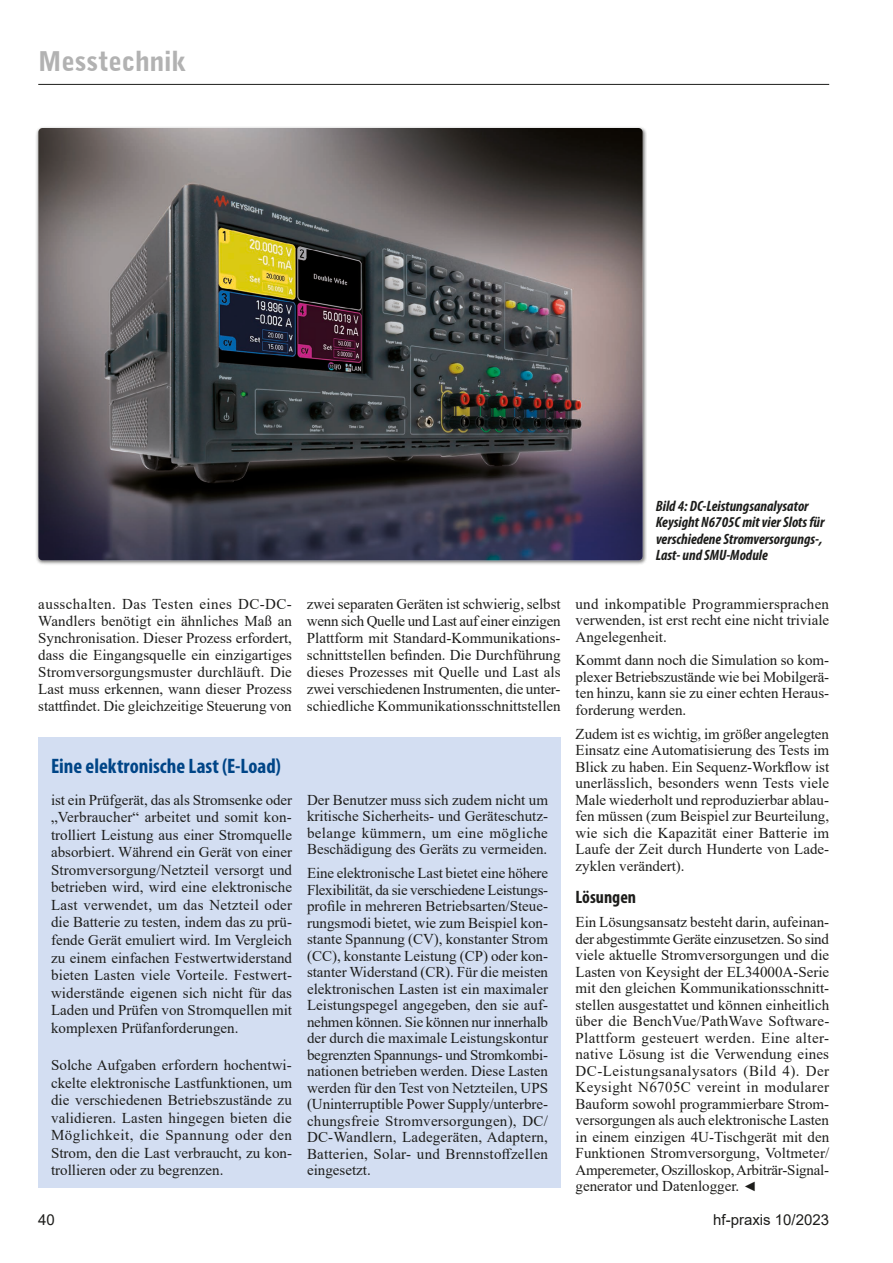
<style>
.page{position:relative;width:893px;height:1263px;background:#fff}
.page>*{position:absolute;margin:0;border:0;box-sizing:border-box;transform-origin:0 0}
.t1{font:900 27px "Bell Gothic BT";letter-spacing:-.01em;color:#b2b2b2}
.t2{font:700 condensed 21px "Myriad Pro";color:#004587}
.t3{font:700 condensed 18px "Myriad Pro";color:#1d1d1b}
.t4{font:15px/16.5px "Times New Roman";color:#1d1d1b;text-align:justify}
.t5{font:italic 700 condensed 15px/16.5px "Myriad Pro";color:#1d1d1b}
.t6{font:15px "Arial";color:#1d1d1b}
.s1{font-style:italic;font-size:13.5px}
</style>
<div class="page">
<hr style="left:38px;top:84px;width:791px;height:1px;background:#1d1d1b">
<div style="left:38px;top:737px;width:523px;height:451px;background:#d3def2"></div>
<div style="left:36px;top:126px;width:611px;height:440px;background:#1d1d1b;opacity:.6"></div>
<img style="left:38px;top:128px;width:605px;height:432px">
<h1 class="t1" style="left:38px;top:44px;width:150px">Messtechnik</h1>
<p class="t5" style="left:656px;top:497px;width:170px">Bild 4: DC-Leistungsanalysator<br>Keysight N6705C mit vier Slots für verschiedene Stromversorgungs-,<br>Last- und SMU-Module</p>
<p class="t4" style="left:38px;top:594px;width:255px;line-height:17.1px">ausschalten. Das Testen eines DC-DC-Wandlers benötigt ein ähnliches Maß an Synchronisation. Dieser Prozess erfordert, dass die Eingangsquelle ein einzigartiges Stromversorgungsmuster durchläuft. Die Last muss erkennen, wann dieser Prozess stattfindet. Die gleichzeitige Steuerung von</p>
<p class="t4" style="left:307px;top:594px;width:255px;line-height:17.1px">zwei separaten Geräten ist schwierig, selbst wenn sich Quelle und Last auf einer einzigen Plattform mit Standard-Kommunikations&shy;schnittstellen befinden. Die Durchführung dieses Prozesses mit Quelle und Last als zwei verschiedenen Instrumenten, die unter&shy;schiedliche Kommunikationsschnittstellen</p>
<p class="t4" style="left:576px;top:595px;width:255px">und inkompatible Programmiersprachen verwenden, ist erst recht eine nicht triviale Angelegenheit.</p>
<p class="t4" style="left:576px;top:652px;width:255px">Kommt dann noch die Simulation so kom&shy;plexer Betriebszustände wie bei Mobilgerä&shy;ten hinzu, kann sie zu einer echten Heraus&shy;forderung werden.</p>
<p class="t4" style="left:576px;top:725px;width:255px">Zudem ist es wichtig, im größer angelegten Einsatz eine Automatisierung des Tests im Blick zu haben. Ein Sequenz-Workflow ist unerlässlich, besonders wenn Tests viele Male wiederholt und reproduzierbar ablau&shy;fen müssen (zum Beispiel zur Beurteilung, wie sich die Kapazität einer Batterie im Laufe der Zeit durch Hunderte von Lade&shy;zyklen verändert).</p>
<p class="t3" style="left:576px;top:886px;width:62px">Lösungen</p>
<p class="t4" style="left:576px;top:913px;width:255px">Ein Lösungsansatz besteht darin, aufeinan&shy;der abgestimmte Geräte einzusetzen. So sind viele aktuelle Stromversorgungen und die Lasten von Keysight der EL34000A-Serie mit den gleichen Kommunikationsschnitt&shy;stellen ausgestattet und können einheitlich über die BenchVue/PathWave Software-Plattform gesteuert werden. Eine alter&shy;native Lösung ist die Verwendung eines DC-Leistungsanalysators (Bild 4). Der Keysight N6705C vereint in modularer Bauform sowohl programmierbare Strom&shy;versorgungen als auch elektronische Lasten in einem einzigen 4U-Tischgerät mit den Funktionen Stromversorgung, Voltmeter/ Amperemeter, Oszilloskop, Arbiträr-Signal&shy;generator und Datenlogger. <span class="s1">◄</span></p>
<h2 class="t2" style="left:51px;top:753px;width:232px">Eine elektronische Last (E-Load)</h2>
<p class="t4" style="left:51px;top:790px;width:243px;line-height:17.5px">ist ein Prüfgerät, das als Stromsenke oder „Verbraucher“ arbeitet und somit kon&shy;trolliert Leistung aus einer Stromquelle absorbiert. Während ein Gerät von einer Stromversorgung/Netzteil versorgt und betrieben wird, wird eine elektronische Last verwendet, um das Netzteil oder die Batterie zu testen, indem das zu prü&shy;fende Gerät emuliert wird. Im Vergleich zu einem einfachen Festwertwiderstand bieten Lasten viele Vorteile. Festwert&shy;widerstände eigenen sich nicht für das Laden und Prüfen von Stromquellen mit komplexen Prüfanforderungen.</p>
<p class="t4" style="left:51px;top:1056px;width:243px;line-height:17.5px">Solche Aufgaben erfordern hochentwi&shy;ckelte elektronische Lastfunktionen, um die verschiedenen Betriebszustände zu validieren. Lasten hingegen bieten die Möglichkeit, die Spannung oder den Strom, den die Last verbraucht, zu kon&shy;trollieren oder zu begrenzen.</p>
<p class="t4" style="left:307px;top:791px;width:242px">Der Benutzer muss sich zudem nicht um kritische Sicherheits- und Geräteschutz&shy;belange kümmern, um eine mögliche Beschädigung des Geräts zu vermeiden.</p>
<p class="t4" style="left:307px;top:865px;width:243px">Eine elektronische Last bietet eine höhere Flexibilität, da sie verschiedene Leistungs&shy;profile in mehreren Betriebsarten/Steue&shy;rungsmodi bietet, wie zum Beispiel kon&shy;stante Spannung (CV), konstanter Strom (CC), konstante Leistung (CP) oder kon&shy;stanter Widerstand (CR). Für die meisten elektronischen Lasten ist ein maximaler Leistungspegel angegeben, den sie auf&shy;nehmen können. Sie können nur innerhalb der durch die maximale Leistungskontur begrenzten Spannungs- und Stromkombi&shy;nationen betrieben werden. Diese Lasten werden für den Test von Netzteilen, UPS (Uninterruptible Power Supply/unterbre&shy;chungsfreie Stromversorgungen), DC/ DC-Wandlern, Ladegeräten, Adaptern, Batterien, Solar- und Brennstoffzellen eingesetzt.</p>
<p class="t6" style="left:38px;top:1209px;width:18px">40</p>
<p class="t6" style="left:713px;top:1209px;width:117px">hf-praxis 10/2023</p>
</div>
